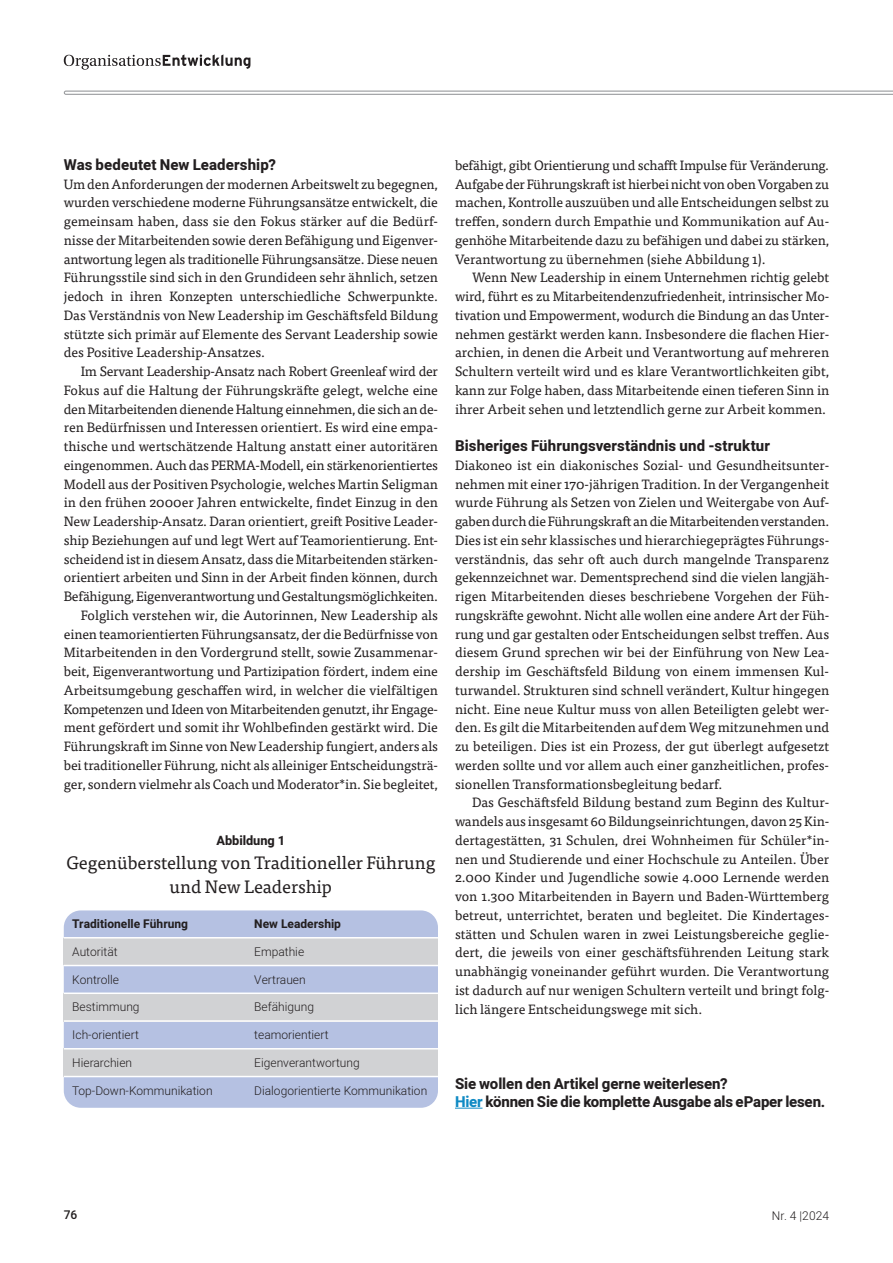
<style>
.page{position:relative;width:893px;height:1263px;background:#fff}
.page>*{position:absolute;margin:0;border:0;box-sizing:border-box;transform-origin:0 0}
.t1{font:18px/24px "Tisa Pro";letter-spacing:-.005em;color:#231f20;text-align:center}
.t2{font:800 15px/18.8px "Heebo";color:#231f20}
.t3{font:13.5px/18.8px "Tisa Pro";letter-spacing:-.01em;color:#231f20;text-align:justify}
.t4{font:800 12.75px "Heebo";letter-spacing:-.005em;color:#231f20}
.t5{font:300 12px "Heebo";color:#231f20}
.t6{font:700 12px "Heebo";color:#231f20}
.t7{font:500 12px "Heebo";color:#231f20}
.s1{color:#0f8ac4}
</style>
<div class="page">
<svg style="left:64px;top:91px;width:829px;height:4px"></svg>
<svg style="left:64px;top:54px;width:186px;height:16px"></svg>
<svg style="left:455px;top:1108px;width:27px;height:1px"></svg>
<div style="left:64px;top:910px;width:374px;height:198px;background:#b5c1e2;border-radius:17px"></div>
<div style="left:64px;top:938px;width:374px;height:27px;background:#d1d2d4"></div>
<div style="left:64px;top:993px;width:374px;height:28px;background:#d1d2d4"></div>
<div style="left:64px;top:1049px;width:374px;height:28px;background:#d1d2d4"></div>
<hr style="left:64px;top:937px;width:374px;height:1px;background:#fff">
<hr style="left:64px;top:965px;width:374px;height:1px;background:#fff">
<hr style="left:64px;top:992px;width:374px;height:2px;background:#fff">
<hr style="left:64px;top:1020px;width:374px;height:2px;background:#fff">
<hr style="left:64px;top:1048px;width:374px;height:1px;background:#fff">
<hr style="left:64px;top:1076px;width:374px;height:1px;background:#fff">
<p class="t2" style="left:64px;top:156px;width:214px">Was bedeutet New Leadership?</p>
<p class="t3" style="left:64px;top:174px;width:376px">Um den Anforderungen der modernen Arbeitswelt zu begegnen, wurden verschiedene moderne Führungsansätze entwickelt, die gemeinsam haben, dass sie den Fokus stärker auf die Bedürf&shy;nisse der Mitarbeitenden sowie deren Befähigung und Eigenver&shy;antwortung legen als traditionelle Führungsansätze. Diese neuen Führungsstile sind sich in den Grundideen sehr ähnlich, setzen jedoch in ihren Konzepten unterschiedliche Schwerpunkte.<br>Das Verständnis von New Leadership im Geschäftsfeld Bildung stützte sich primär auf Elemente des Servant Leadership sowie des Positive Leadership-Ansatzes.</p>
<p class="t3" style="left:64px;top:361px;width:376px;text-align:right">Im Servant Leadership-Ansatz nach Robert Greenleaf wird der Fokus auf die Haltung der Führungskräfte gelegt, welche eine den Mitarbeitenden dienende Haltung einnehmen, die sich an de&shy;ren Bedürfnissen und Interessen orientiert. Es wird eine empa&shy;thische und wertschätzende Haltung anstatt einer autoritären eingenommen. Auch das PERMA-Modell, ein stärkenorientiertes Modell aus der Positiven Psychologie, welches Martin Seligman in den frühen 2000er Jahren entwickelte, findet Einzug in den New Leadership-Ansatz. Daran orientiert, greift Positive Leader&shy;ship Beziehungen auf und legt Wert auf Teamorientierung. Ent&shy;scheidend ist in diesem Ansatz, dass die Mitarbeitenden stärken&shy;orientiert arbeiten und Sinn in der Arbeit finden können, durch Befähigung, Eigenverantwortung und Gestaltungsmöglichkeiten.<br>Folglich verstehen wir, die Autorinnen, New Leadership als einen teamorientierten Führungsansatz, der die Bedürfnisse von Mitarbeitenden in den Vordergrund stellt, sowie Zusammenar&shy;beit, Eigenverantwortung und Partizipation fördert, indem eine Arbeitsumgebung geschaffen wird, in welcher die vielfältigen Kompetenzen und Ideen von Mitarbeitenden genutzt, ihr Engage&shy;ment gefördert und somit ihr Wohlbefinden gestärkt wird. Die Führungskraft im Sinne von New Leadership fungiert, anders als bei traditioneller Führung, nicht als alleiniger Entscheidungsträ&shy;ger, sondern vielmehr als Coach und Moderator*in. Sie begleitet,</p>
<p class="t4" style="left:217px;top:831px;width:70px">Abbildung 1</p>
<h1 class="t1" style="left:66px;top:849px;width:371px">Gegenüberstellung von Traditioneller Führung und New Leadership</h1>
<p class="t6" style="left:72px;top:915px;width:117px">Traditionelle Führung</p>
<p class="t6" style="left:254px;top:915px;width:88px">New Leadership</p>
<p class="t5" style="left:72px;top:943px;width:47px">Autorität</p>
<p class="t5" style="left:254px;top:943px;width:51px">Empathie</p>
<p class="t5" style="left:72px;top:971px;width:48px">Kontrolle</p>
<p class="t5" style="left:254px;top:971px;width:53px">Vertrauen</p>
<p class="t5" style="left:72px;top:999px;width:69px">Bestimmung</p>
<p class="t5" style="left:254px;top:999px;width:61px">Befähigung</p>
<p class="t5" style="left:72px;top:1026px;width:68px">Ich-orientiert</p>
<p class="t5" style="left:254px;top:1026px;width:76px">teamorientiert</p>
<p class="t5" style="left:72px;top:1054px;width:61px">Hierarchien</p>
<p class="t5" style="left:254px;top:1054px;width:107px">Eigenverantwortung</p>
<p class="t5" style="left:72px;top:1082px;width:142px">Top-Down-Kommunikation</p>
<p class="t5" style="left:254px;top:1082px;width:174px">Dialogorientierte Kommunikation</p>
<p class="t3" style="left:455px;top:155px;width:376px">befähigt, gibt Orientierung und schafft Impulse für Veränderung.<br>Aufgabe der Führungskraft ist hierbei nicht von oben Vorgaben zu machen, Kontrolle auszuüben und alle Entscheidungen selbst zu treffen, sondern durch Empathie und Kommunikation auf Au&shy;genhöhe Mitarbeitende dazu zu befähigen und dabei zu stärken, Verantwortung zu übernehmen (siehe Abbildung 1).</p>
<p class="t3" style="left:455px;top:267px;width:376px;text-indent:17px">Wenn New Leadership in einem Unternehmen richtig gelebt wird, führt es zu Mitarbeitendenzufriedenheit, intrinsischer Mo&shy;tivation und Empowerment, wodurch die Bindung an das Unter&shy;nehmen gestärkt werden kann. Insbesondere die flachen Hier&shy;archien, in denen die Arbeit und Verantwortung auf mehreren Schultern verteilt wird und es klare Verantwortlichkeiten gibt, kann zur Folge haben, dass Mitarbeitende einen tieferen Sinn in ihrer Arbeit sehen und letztendlich gerne zur Arbeit kommen.</p>
<p class="t2" style="left:455px;top:437px;width:317px">Bisheriges Führungsverständnis und -struktur</p>
<p class="t3" style="left:455px;top:455px;width:376px">Diakoneo ist ein diakonisches Sozial- und Gesundheitsunter&shy;nehmen mit einer 170-jährigen Tradition. In der Vergangenheit wurde Führung als Setzen von Zielen und Weitergabe von Auf&shy;gaben durch die Führungskraft an die Mitarbeitenden verstanden.<br>Dies ist ein sehr klassisches und hierarchiegeprägtes Führungs&shy;verständnis, das sehr oft auch durch mangelnde Transparenz gekennzeichnet war. Dementsprechend sind die vielen langjäh&shy;rigen Mitarbeitenden dieses beschriebene Vorgehen der Füh&shy;rungskräfte gewohnt. Nicht alle wollen eine andere Art der Füh&shy;rung und gar gestalten oder Entscheidungen selbst treffen. Aus diesem Grund sprechen wir bei der Einführung von New Lea&shy;dership im Geschäftsfeld Bildung von einem immensen Kul&shy;turwandel. Strukturen sind schnell verändert, Kultur hingegen nicht. Eine neue Kultur muss von allen Beteiligten gelebt wer&shy;den. Es gilt die Mitarbeitenden auf dem Weg mitzunehmen und zu beteiligen. Dies ist ein Prozess, der gut überlegt aufgesetzt werden sollte und vor allem auch einer ganzheitlichen, profes&shy;sionellen Transformationsbegleitung bedarf.</p>
<p class="t3" style="left:455px;top:792px;width:376px;text-indent:17px">Das Geschäftsfeld Bildung bestand zum Beginn des Kultur&shy;wandels aus insgesamt 60 Bildungseinrichtungen, davon 25 Kin&shy;dertagestätten, 31 Schulen, drei Wohnheimen für Schüler*in&shy;nen und Studierende und einer Hochschule zu Anteilen. Über 2.000 Kinder und Jugendliche sowie 4.000 Lernende werden von 1.300 Mitarbeitenden in Bayern und Baden-Württemberg betreut, unterrichtet, beraten und begleitet. Die Kindertages&shy;stätten und Schulen waren in zwei Leistungsbereiche geglie&shy;dert, die jeweils von einer geschäftsführenden Leitung stark unabhängig voneinander geführt wurden. Die Verantwortung ist dadurch auf nur wenigen Schultern verteilt und bringt folg&shy;lich längere Entscheidungswege mit sich.</p>
<p class="t2" style="left:455px;top:1074px;width:372px">Sie wollen den Artikel gerne weiterlesen?<br><span class="s1">Hier</span> können Sie die komplette Ausgabe als ePaper lesen.</p>
<p class="t7" style="left:64px;top:1206px;width:15px">76</p>
<p class="t5" style="left:772px;top:1207px;width:59px">Nr. 4 |2024</p>
</div>
